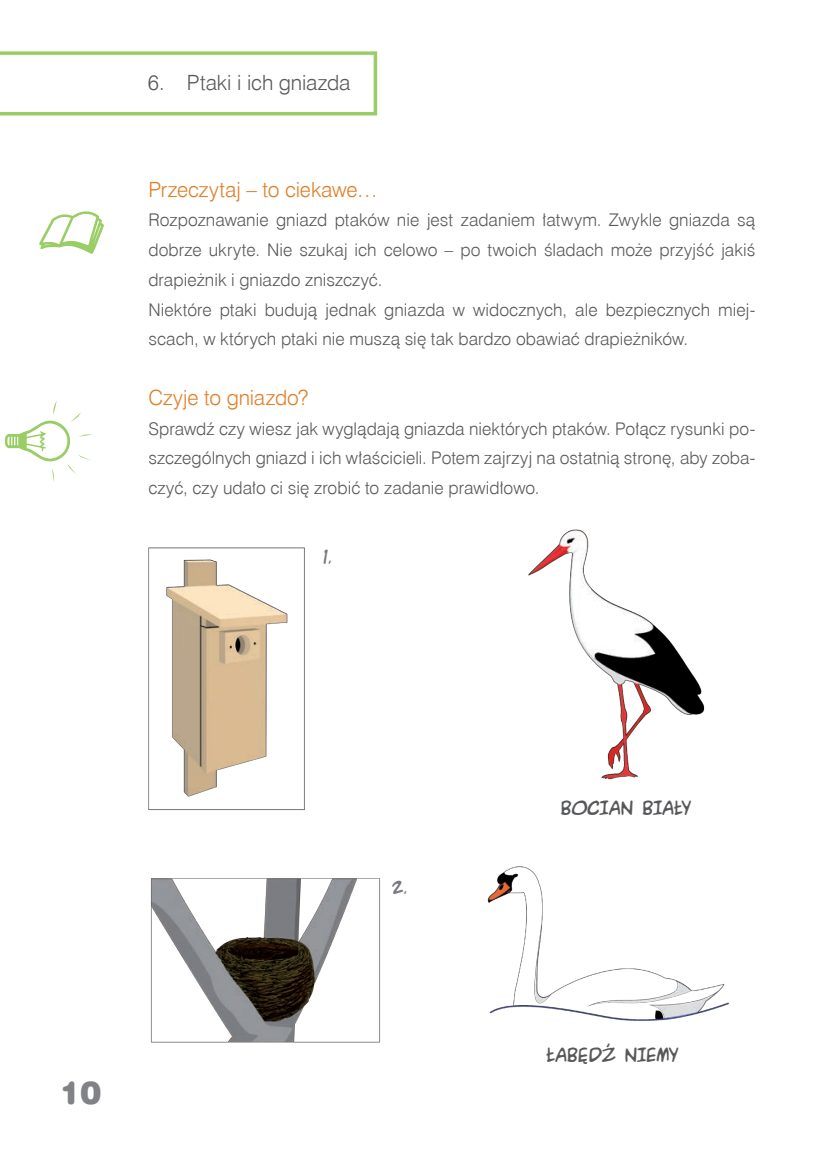
<style>
.page{position:relative;width:818px;height:1165px;background:#fff}
.page>*{position:absolute;margin:0;border:0;box-sizing:border-box;transform-origin:0 0}
.t1{font:31.5px "Swis 721 Blk Rnd EU";color:#808285}
.t2{font:21px "Swis 721 Lt EU";letter-spacing:-.005em;color:#e07e26}
.t3{font:21px "Swis 721 Lt EU";letter-spacing:-.005em;color:#57585a}
.t4{font:17.5px/29.8px "Swis 721 Lt EU";letter-spacing:.005em;color:#57585a}
.t5{font:17.5px "Explosivepl";letter-spacing:-.015em;color:#57585a}
.t6{font:17.5px "Explosivepl";color:#787a7d}
.t7{font:16.28px "Explosivepl";color:#787a7d}
</style>
<div class="page">
<img style="left:487px;top:866px;width:242px;height:155px">
<img style="left:148px;top:547px;width:157px;height:263px">
<img style="left:528px;top:529px;width:177px;height:251px">
<img style="left:150px;top:878px;width:230px;height:165px">
<svg style="left:5px;top:401px;width:87px;height:81px"></svg>
<svg style="left:39px;top:211px;width:65px;height:43px"></svg>
<svg style="left:0;top:51px;width:377px;height:65px"></svg>
<p class="t3" style="left:148px;top:70px;width:204px">6. Ptaki i ich gniazda</p>
<p class="t2" style="left:148px;top:176px;width:231px">Przeczytaj – to ciekawe…</p>
<p class="t4" style="left:148px;top:206px;width:608px">Rozpoznawanie gniazd ptaków nie jest zadaniem łatwym. Zwykle gniazda są dobrze ukryte. Nie szukaj ich celowo – po twoich śladach może przyjść jakiś drapieżnik i gniazdo zniszczyć.<br>Niektóre ptaki budują jednak gniazda w widocznych, ale bezpiecznych miej&shy;scach, w których ptaki nie muszą się tak bardzo obawiać drapieżników.</p>
<p class="t2" style="left:148px;top:385px;width:161px">Czyje to gniazdo?</p>
<p class="t4" style="left:148px;top:414px;width:608px;text-align:justify">Sprawdź czy wiesz jak wyglądają gniazda niektórych ptaków. Połącz rysunki po&shy;szczególnych gniazd i ich właścicieli. Potem zajrzyj na ostatnią stronę, aby zoba&shy;czyć, czy udało ci się zrobić to zadanie prawidłowo.</p>
<p class="t6" style="left:323px;top:550px;width:10px">1.</p>
<p class="t1" style="left:60px;top:1074px;width:43px">10</p>
<p class="t7" style="left:391px;top:882px;width:17px">2.</p>
<p class="t5" style="left:560px;top:802px;width:131px">BOCIAN BIAŁY</p>
<p class="t5" style="left:546px;top:1048px;width:133px">ŁABĘDŹ NIEMY</p>
</div>
